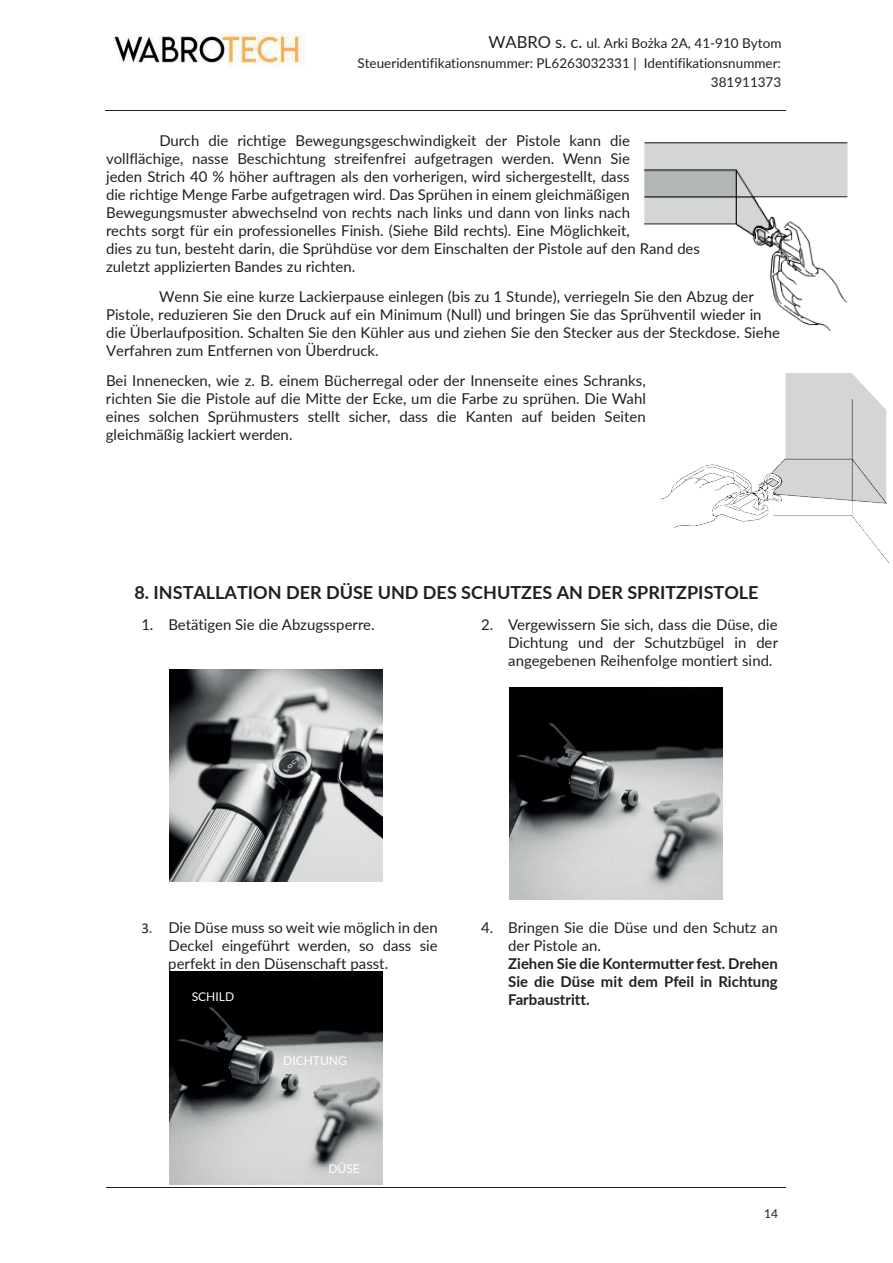
<style>
.page{position:relative;width:893px;height:1263px;background:#fff}
.page>*{position:absolute;margin:0;border:0;box-sizing:border-box;transform-origin:0 0}
.t1{font:700 18px "Lato";color:#231f20}
.t2{font:15px/18px "Lato";color:#231f20}
.t3{font:700 15px/18px "Lato";color:#231f20;text-align:justify}
.t4{font:13.5px/19.2px "Lato";color:#231f20;text-align:right}
.t5{font:12px "Lato";color:#fff}
.t6{font:12px "Lato";color:#231f20}
.s1{font-size:16.5px}
.s2{color:#ee2d2d}
</style>
<div class="page">
<hr style="left:105px;top:110px;width:244px;height:1px;background:#231f20">
<hr style="left:349px;top:110px;width:437px;height:1px;background:#231f20">
<hr style="left:106px;top:1187px;width:680px;height:1px;background:#231f20">
<img style="left:114px;top:32px;width:192px;height:36px">
<img style="left:170px;top:669px;width:212px;height:213px">
<img style="left:510px;top:687px;width:212px;height:213px">
<img style="left:170px;top:972px;width:212px;height:212px">
<img style="left:644px;top:142px;width:204px;height:189px">
<img style="left:660px;top:373px;width:229px;height:190px">
<p class="t4" style="left:357px;top:33px;width:426px"><span class="s1">WABRO s. c.</span> ul. Arki Bożka 2A, 41-910 Bytom<br>Steueridentifikationsnummer: PL6263032331 | Identifikationsnummer:<br>381911373</p>
<p class="t2" style="left:106px;top:131px;width:595px;text-indent:53px">Durch die richtige Bewegungsgeschwindigkeit der Pistole kann die vollflächige, nasse Beschichtung streifenfrei aufgetragen werden. Wenn Sie<br>jeden Strich 40 % höher auftragen als den vorherigen, wird sichergestellt, dass<br>die richtige Menge Farbe aufgetragen wird<span class="s2">.</span> Das Sprühen in einem gleichmäßigen Bewegungsmuster abwechselnd von rechts nach links und dann von links nach<br>rechts sorgt für ein professionelles Finish. (Siehe Bild rechts). Eine Möglichkeit,<br>dies zu tun, besteht darin, die Sprühdüse vor dem Einschalten der Pistole auf den Rand des zuletzt applizierten Bandes zu richten.</p>
<p class="t2" style="left:106px;top:287px;width:675px;text-indent:53px">Wenn Sie eine kurze Lackierpause einlegen (bis zu 1 Stunde), verriegeln Sie den Abzug der Pistole, reduzieren Sie den Druck auf ein Minimum (Null) und bringen Sie das Sprühventil wieder in die Überlaufposition. Schalten Sie den Kühler aus und ziehen Sie den Stecker aus der Steckdose. Siehe Verfahren zum Entfernen von Überdruck.</p>
<p class="t2" style="left:106px;top:371px;width:542px;text-align:justify">Bei Innenecken, wie z. B. einem Bücherregal oder der Innenseite eines Schranks, richten Sie die Pistole auf die Mitte der Ecke, um die Farbe zu sprühen. Die Wahl eines solchen Sprühmusters stellt sicher, dass die Kanten auf beiden Seiten gleichmäßig lackiert werden.</p>
<p class="t1" style="left:134px;top:579px;width:625px">8. INSTALLATION DER DÜSE UND DES SCHUTZES AN DER SPRITZPISTOLE</p>
<p class="t2" style="left:141px;top:615px;width:235px">1. Betätigen Sie die Abzugssperre.</p>
<p class="t2" style="left:508px;top:615px;width:271px;text-align:justify;text-indent:-27px">2. Vergewissern Sie sich, dass die Düse, die Dichtung und der Schutzbügel in der angegebenen Reihenfolge montiert sind.</p>
<p class="t2" style="left:168px;top:918px;width:271px;text-align:justify">Die Düse muss so weit wie möglich in den Deckel eingeführt werden, so dass sie perfekt in den Düsenschaft passt.</p>
<p class="t2" style="left:508px;top:918px;width:271px;text-indent:-27px">4. Bringen Sie die Düse und den Schutz an der Pistole an.</p>
<p class="t3" style="left:508px;top:954px;width:271px">Ziehen Sie die Kontermutter fest. Drehen Sie die Düse mit dem Pfeil in Richtung Farbaustritt.</p>
<p class="t5" style="left:192px;top:988px;width:44px">SCHILD</p>
<p class="t5" style="left:283px;top:1052px;width:65px">DICHTUNG</p>
<p class="t5" style="left:328px;top:1160px;width:33px">DÜSE</p>
<p class="t6" style="left:764px;top:1205px;width:16px">14</p>
</div>
